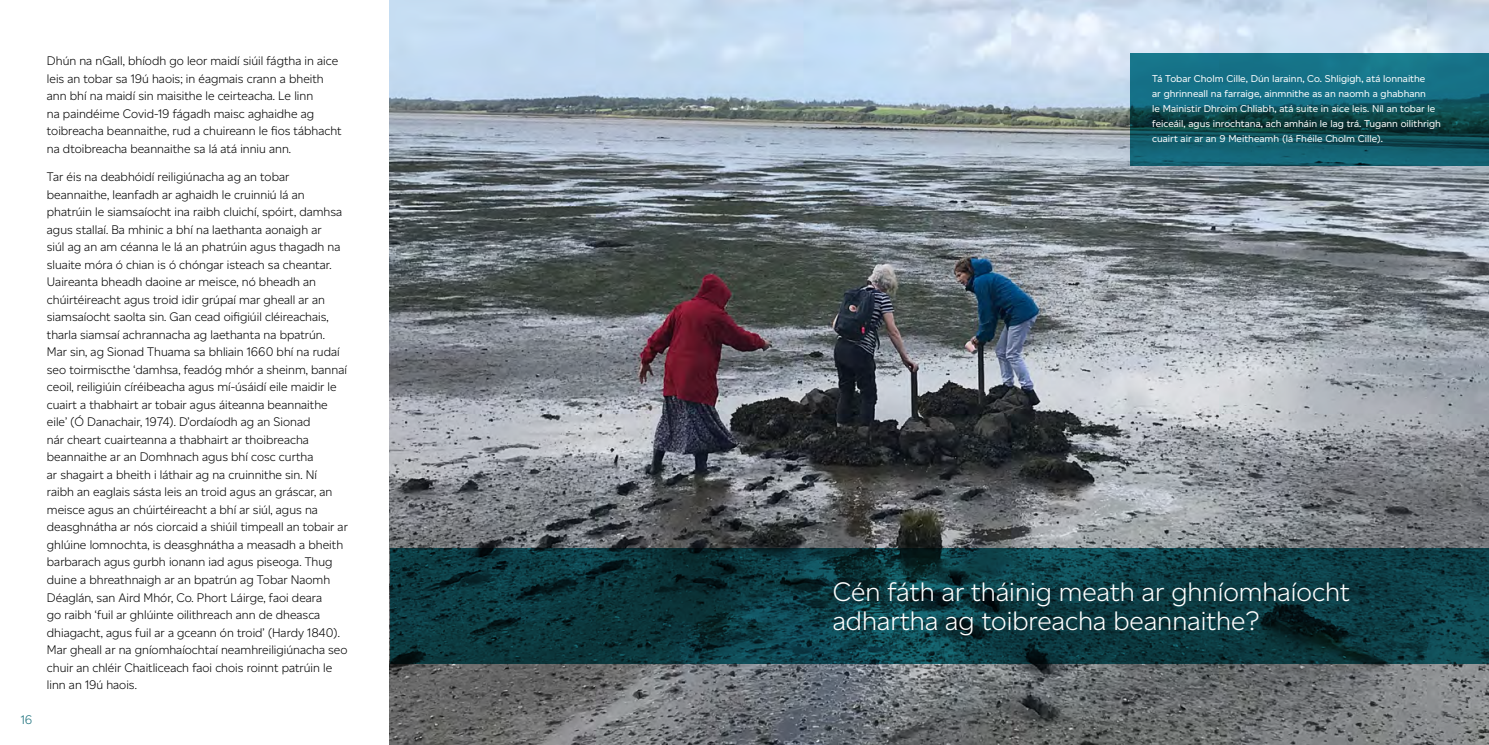
<style>
.page{position:relative;width:1489px;height:745px;background:#fff}
.page>*{position:absolute;margin:0;border:0;box-sizing:border-box;transform-origin:0 0}
.t1{font:300 26.88px/29.2px "Altform";color:#fff}
.t2{font:300 12.5px/17.5px "Altform";color:#000}
.t3{font:300 12.5px "Altform";color:#156d79}
.t4{font:10px/15px "Altform";color:#fff}
</style>
<div class="page">
<img style="left:390px;top:0;width:1098px;height:744px">
<svg style="left:390px;top:547px;width:1098px;height:116px;background:#0c383f"></svg>
<svg style="left:1130px;top:53px;width:358px;height:112px;background:#125f6e"></svg>
<p class="t3" style="left:21px;top:712px;width:13px">16</p>
<p class="t2" style="left:47px;top:52px;width:296px">Dhún na nGall, bhíodh go leor maidí siúil fágtha in aice leis an tobar sa 19ú haois; in éagmais crann a bheith ann bhí na maidí sin maisithe le ceirteacha. Le linn<br>na paindéime Covid-19 fágadh maisc aghaidhe ag toibreacha beannaithe, rud a chuireann le fios tábhacht na dtoibreacha beannaithe sa lá atá inniu ann.</p>
<p class="t2" style="left:47px;top:168px;width:302px">Tar éis na deabhóidí reiligiúnacha ag an tobar beannaithe, leanfadh ar aghaidh le cruinniú lá an phatrúin le siamsaíocht ina raibh cluichí, spóirt, damhsa agus stallaí. Ba mhinic a bhí na laethanta aonaigh ar<br>siúl ag an am céanna le lá an phatrúin agus thagadh na sluaite móra ó chian is ó chóngar isteach sa cheantar.<br>Uaireanta bheadh daoine ar meisce, nó bheadh an chúirtéireacht agus troid idir grúpaí mar gheall ar an siamsaíocht saolta sin. Gan cead oifigiúil cléireachais, tharla siamsaí achrannacha ag laethanta na bpatrún.<br>Mar sin, ag Sionad Thuama sa bhliain 1660 bhí na rudaí seo toirmiscthe ‘damhsa, feadóg mhór a sheinm, bannaí ceoil, reiligiúin círéibeacha agus mí-úsáidí eile maidir le cuairt a thabhairt ar tobair agus áiteanna beannaithe eile’ (Ó Danachair, 1974). D’ordaíodh ag an Sionad<br>nár cheart cuairteanna a thabhairt ar thoibreacha beannaithe ar an Domhnach agus bhí cosc curtha<br>ar shagairt a bheith i láthair ag na cruinnithe sin. Ní<br>raibh an eaglais sásta leis an troid agus an gráscar, an meisce agus an chúirtéireacht a bhí ar siúl, agus na deasghnátha ar nós ciorcaid a shiúil timpeall an tobair ar ghlúine lomnochta, is deasghnátha a measadh a bheith barbarach agus gurbh ionann iad agus piseoga. Thug duine a bhreathnaigh ar an bpatrún ag Tobar Naomh Déaglán, san Aird Mhór, Co. Phort Láirge, faoi deara<br>go raibh ‘fuil ar ghlúinte oilithreach ann de dheasca dhiagacht, agus fuil ar a gceann ón troid’ (Hardy 1840).<br>Mar gheall ar na gníomhaíochtaí neamhreiligiúnacha seo chuir an chléir Chaitliceach faoi chois roinnt patrúin le linn an 19ú haois.</p>
<p class="t4" style="left:1152px;top:71px;width:290px">Tá Tobar Cholm Cille, Dún Iarainn, Co. Shligigh, atá lonnaithe<br>ar ghrinneall na farraige, ainmnithe as an naomh a ghabhann<br>le Mainistir Dhroim Chliabh, atá suite in aice leis. Níl an tobar le feiceáil, agus inrochtana, ach amháin le lag trá. Tugann oilithrigh cuairt air ar an 9 Meitheamh (lá Fhéile Cholm Cille).</p>
<h1 class="t1" style="left:832px;top:576px;width:518px">Cén fáth ar tháinig meath ar ghníomhaíocht adhartha ag toibreacha beannaithe?</h1>
</div>
